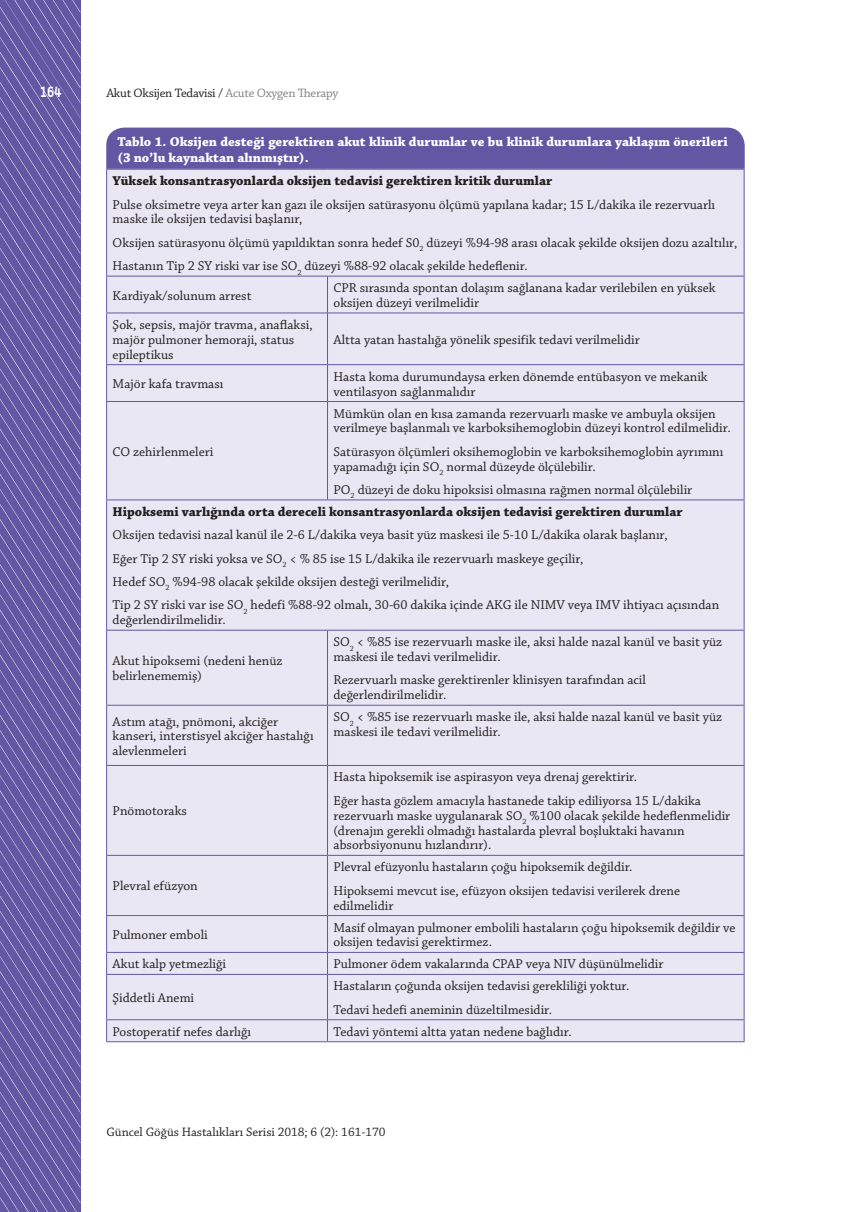
<style>
.page{position:relative;width:851px;height:1212px;background:#fff}
.page>*{position:absolute;margin:0;border:0;box-sizing:border-box;transform-origin:0 0}
.t1{font:700 15px "Alwyn OT";color:#fff;scale:.85 1}
.t2{font:13.5px/14.9px "Chaparral Pro";color:#231f20}
.t3{font:700 13.5px/22px "Chaparral Pro";color:#231f20}
.t4{font:700 13.5px/16.2px "Chaparral Pro";color:#fff}
.t5{font:12.9px "Chaparral Pro";letter-spacing:-.005em;color:#231f20}
.s1{color:#808285}
.s2{font-weight:400}
</style>
<div class="page">
<svg style="left:0;top:0;width:80px;height:1212px;background:#6b60a9"></svg>
<div style="left:107px;top:170px;width:636px;height:871px;background:#e9e7f3"></div>
<hr style="left:106px;top:169px;width:221px;height:1px;background:#6357a4">
<hr style="left:106px;top:170px;width:1px;height:106px;background:#6357a4">
<hr style="left:327px;top:169px;width:417px;height:1px;background:#6357a4">
<hr style="left:743px;top:170px;width:1px;height:106px;background:#6357a4">
<hr style="left:106px;top:276px;width:221px;height:1px;background:#6357a4">
<hr style="left:106px;top:276px;width:1px;height:37px;background:#6357a4">
<hr style="left:327px;top:276px;width:417px;height:1px;background:#6357a4">
<hr style="left:327px;top:276px;width:1px;height:37px;background:#6357a4">
<hr style="left:743px;top:276px;width:1px;height:37px;background:#6357a4">
<hr style="left:106px;top:313px;width:221px;height:1px;background:#6357a4">
<hr style="left:106px;top:313px;width:1px;height:51px;background:#6357a4">
<hr style="left:327px;top:313px;width:417px;height:1px;background:#6357a4">
<hr style="left:327px;top:313px;width:1px;height:51px;background:#6357a4">
<hr style="left:743px;top:313px;width:1px;height:51px;background:#6357a4">
<hr style="left:106px;top:364px;width:221px;height:1px;background:#6357a4">
<hr style="left:106px;top:365px;width:1px;height:36px;background:#6357a4">
<hr style="left:327px;top:364px;width:417px;height:1px;background:#6357a4">
<hr style="left:327px;top:365px;width:1px;height:36px;background:#6357a4">
<hr style="left:743px;top:365px;width:1px;height:36px;background:#6357a4">
<hr style="left:106px;top:401px;width:221px;height:1px;background:#6357a4">
<hr style="left:106px;top:402px;width:1px;height:97px;background:#6357a4">
<hr style="left:327px;top:401px;width:417px;height:1px;background:#6357a4">
<hr style="left:327px;top:402px;width:1px;height:97px;background:#6357a4">
<hr style="left:743px;top:402px;width:1px;height:97px;background:#6357a4">
<hr style="left:106px;top:499px;width:221px;height:1px;background:#6357a4">
<hr style="left:106px;top:500px;width:1px;height:130px;background:#6357a4">
<hr style="left:327px;top:499px;width:417px;height:1px;background:#6357a4">
<hr style="left:743px;top:500px;width:1px;height:130px;background:#6357a4">
<hr style="left:106px;top:630px;width:221px;height:1px;background:#6357a4">
<hr style="left:106px;top:630px;width:1px;height:75px;background:#6357a4">
<hr style="left:327px;top:630px;width:417px;height:1px;background:#6357a4">
<hr style="left:327px;top:630px;width:1px;height:75px;background:#6357a4">
<hr style="left:743px;top:630px;width:1px;height:75px;background:#6357a4">
<hr style="left:106px;top:705px;width:221px;height:1px;background:#6357a4">
<hr style="left:106px;top:706px;width:1px;height:59px;background:#6357a4">
<hr style="left:327px;top:705px;width:417px;height:1px;background:#6357a4">
<hr style="left:327px;top:706px;width:1px;height:59px;background:#6357a4">
<hr style="left:743px;top:706px;width:1px;height:59px;background:#6357a4">
<hr style="left:106px;top:765px;width:221px;height:1px;background:#6357a4">
<hr style="left:106px;top:766px;width:1px;height:89px;background:#6357a4">
<hr style="left:327px;top:765px;width:417px;height:1px;background:#6357a4">
<hr style="left:327px;top:766px;width:1px;height:89px;background:#6357a4">
<hr style="left:743px;top:766px;width:1px;height:89px;background:#6357a4">
<hr style="left:106px;top:855px;width:221px;height:1px;background:#6357a4">
<hr style="left:106px;top:856px;width:1px;height:59px;background:#6357a4">
<hr style="left:327px;top:855px;width:417px;height:1px;background:#6357a4">
<hr style="left:327px;top:856px;width:1px;height:59px;background:#6357a4">
<hr style="left:743px;top:856px;width:1px;height:59px;background:#6357a4">
<hr style="left:106px;top:915px;width:221px;height:1px;background:#6357a4">
<hr style="left:106px;top:916px;width:1px;height:36px;background:#6357a4">
<hr style="left:327px;top:915px;width:417px;height:1px;background:#6357a4">
<hr style="left:327px;top:916px;width:1px;height:36px;background:#6357a4">
<hr style="left:743px;top:916px;width:1px;height:36px;background:#6357a4">
<hr style="left:106px;top:952px;width:221px;height:1px;background:#6357a4">
<svg style="left:106px;top:953px;width:1px;height:21px"></svg>
<hr style="left:327px;top:952px;width:417px;height:1px;background:#6357a4">
<svg style="left:327px;top:953px;width:1px;height:21px"></svg>
<svg style="left:743px;top:953px;width:1px;height:21px"></svg>
<hr style="left:106px;top:974px;width:221px;height:1px;background:#6357a4">
<hr style="left:106px;top:975px;width:1px;height:44px;background:#6357a4">
<hr style="left:327px;top:974px;width:417px;height:1px;background:#6357a4">
<hr style="left:327px;top:975px;width:1px;height:44px;background:#6357a4">
<hr style="left:743px;top:975px;width:1px;height:44px;background:#6357a4">
<hr style="left:106px;top:1019px;width:221px;height:1px;background:#6357a4">
<svg style="left:106px;top:1020px;width:1px;height:21px"></svg>
<hr style="left:327px;top:1019px;width:417px;height:1px;background:#6357a4">
<svg style="left:327px;top:1020px;width:1px;height:21px"></svg>
<svg style="left:743px;top:1020px;width:1px;height:21px"></svg>
<hr style="left:106px;top:1041px;width:221px;height:1px;background:#6357a4">
<hr style="left:327px;top:1041px;width:417px;height:1px;background:#6357a4">
<div style="left:106px;top:128px;width:638px;height:41px;background:#6357a4"></div>
<p class="t1" style="left:40px;top:82px;width:28px">164</p>
<p class="t5" style="left:106px;top:86px;width:233px">Akut Oksijen Tedavisi / <span class="s1">Acute Oxygen Therapy</span></p>
<p class="t4" style="left:118px;top:134px;width:611px">Tablo 1. Oksijen desteği gerektiren akut klinik durumlar ve bu klinik durumlara yaklaşım önerileri (3 no’lu kaynaktan alınmıştır).</p>
<p class="t3" style="left:113px;top:170px;width:441px">Yüksek konsantrasyonlarda oksijen tedavisi gerektiren kritik durumlar</p>
<p class="t2" style="left:113px;top:197px;width:604px">Pulse oksimetre veya arter kan gazı ile oksijen satürasyonu ölçümü yapılana kadar; 15 L/dakika ile rezervuarlı maske ile oksijen tedavisi başlanır,</p>
<p class="t2" style="left:113px;top:231px;width:626px;line-height:23.4px">Oksijen satürasyonu ölçümü yapıldıktan sonra hedef S0<sub>2</sub> düzeyi %94-98 arası olacak şekilde oksijen dozu azaltılır,<br>Hastanın Tip 2 SY riski var ise SO<sub>2</sub> düzeyi %88-92 olacak şekilde hedeflenir.</p>
<p class="t2" style="left:113px;top:288px;width:140px">Kardiyak/solunum arrest</p>
<p class="t2" style="left:333px;top:281px;width:383px">CPR sırasında spontan dolaşım sağlanana kadar verilebilen en yüksek oksijen düzeyi verilmelidir</p>
<p class="t2" style="left:113px;top:318px;width:201px">Şok, sepsis, majör travma, anaflaksi, majör pulmoner hemoraji, status epileptikus</p>
<p class="t2" style="left:333px;top:333px;width:308px">Altta yatan hastalığa yönelik spesifik tedavi verilmelidir</p>
<p class="t2" style="left:113px;top:377px;width:112px">Majör kafa travması</p>
<p class="t2" style="left:333px;top:369px;width:375px">Hasta koma durumundaysa erken dönemde entübasyon ve mekanik ventilasyon sağlanmalıdır</p>
<p class="t2" style="left:333px;top:406px;width:398px">Mümkün olan en kısa zamanda rezervuarlı maske ve ambuyla oksijen verilmeye başlanmalı ve karboksihemoglobin düzeyi kontrol edilmelidir.</p>
<p class="t2" style="left:333px;top:444px;width:391px">Satürasyon ölçümleri oksihemoglobin ve karboksihemoglobin ayrımını yapamadığı için SO<sub>2</sub> normal düzeyde ölçülebilir.</p>
<p class="t3" style="left:113px;top:479px;width:581px;text-indent:221px"><span class="s2">PO</span><sub>2</sub> <span class="s2">düzeyi de doku hipoksisi olmasına rağmen normal ölçülebilir<br></span>Hipoksemi varlığında orta dereceli konsantrasyonlarda oksijen tedavisi gerektiren durumlar</p>
<p class="t2" style="left:113px;top:524px;width:608px;line-height:23.4px">Oksijen tedavisi nazal kanül ile 2-6 L/dakika veya basit yüz maskesi ile 5-10 L/dakika olarak başlanır,<br>Eğer Tip 2 SY riski yoksa ve SO<sub>2</sub> &lt; % 85 ise 15 L/dakika ile rezervuarlı maskeye geçilir,<br>Hedef SO<sub>2</sub> %94-98 olacak şekilde oksijen desteği verilmelidir,<br>Tip 2 SY riski var ise SO<sub>2</sub> hedefi %88-92 olmalı, 30-60 dakika içinde AKG ile NIMV veya IMV ihtiyacı açısından</p>
<p class="t2" style="left:113px;top:613px;width:114px">değerlendirilmelidir.</p>
<p class="t2" style="left:113px;top:654px;width:171px">Akut hipoksemi (nedeni henüz belirlenememiş)</p>
<p class="t2" style="left:113px;top:444px;width:102px">CO zehirlenmeleri</p>
<p class="t2" style="left:333px;top:635px;width:390px">SO<sub>2</sub> &lt; %85 ise rezervuarlı maske ile, aksi halde nazal kanül ve basit yüz maskesi ile tedavi verilmelidir.</p>
<p class="t2" style="left:333px;top:673px;width:314px">Rezervuarlı maske gerektirenler klinisyen tarafından acil değerlendirilmelidir.</p>
<p class="t2" style="left:113px;top:714px;width:202px">Astım atağı, pnömoni, akciğer kanseri, interstisyel akciğer hastalığı alevlenmeleri</p>
<p class="t2" style="left:333px;top:710px;width:390px">SO<sub>2</sub> &lt; %85 ise rezervuarlı maske ile, aksi halde nazal kanül ve basit yüz maskesi ile tedavi verilmelidir.</p>
<p class="t2" style="left:113px;top:804px;width:76px">Pnömotoraks</p>
<p class="t2" style="left:113px;top:879px;width:87px">Plevral efüzyon</p>
<p class="t2" style="left:333px;top:766px;width:369px;line-height:23.4px">Hasta hipoksemik ise aspirasyon veya drenaj gerektirir.<br>Eğer hasta gözlem amacıyla hastanede takip ediliyorsa 15 L/dakika</p>
<p class="t2" style="left:333px;top:808px;width:398px">rezervuarlı maske uygulanarak SO<sub>2</sub> %100 olacak şekilde hedeflenmelidir (drenajın gerekli olmadığı hastalarda plevral boşluktaki havanın absorbsiyonunu hızlandırır).</p>
<p class="t2" style="left:333px;top:856px;width:348px;line-height:23.4px">Plevral efüzyonlu hastaların çoğu hipoksemik değildir.<br>Hipoksemi mevcut ise, efüzyon oksijen tedavisi verilerek drene</p>
<p class="t2" style="left:333px;top:898px;width:61px">edilmelidir</p>
<p class="t2" style="left:113px;top:928px;width:97px">Pulmoner emboli</p>
<p class="t2" style="left:333px;top:920px;width:403px">Masif olmayan pulmoner embolili hastaların çoğu hipoksemik değildir ve oksijen tedavisi gerektirmez.</p>
<p class="t2" style="left:113px;top:957px;width:115px">Akut kalp yetmezliği</p>
<p class="t2" style="left:333px;top:957px;width:331px">Pulmoner ödem vakalarında CPAP veya NIV düşünülmelidir</p>
<p class="t2" style="left:113px;top:991px;width:83px">Şiddetli Anemi</p>
<p class="t2" style="left:333px;top:975px;width:297px;line-height:23.4px">Hastaların çoğunda oksijen tedavisi gerekliliği yoktur.<br>Tedavi hedefi aneminin düzeltilmesidir.</p>
<p class="t2" style="left:113px;top:1024px;width:140px">Postoperatif nefes darlığı</p>
<p class="t2" style="left:333px;top:1024px;width:239px">Tedavi yöntemi altta yatan nedene bağlıdır.</p>
<p class="t5" style="left:106px;top:1125px;width:281px">Güncel Göğüs Hastalıkları Serisi 2018; 6 (2): 161-170</p>
</div>
